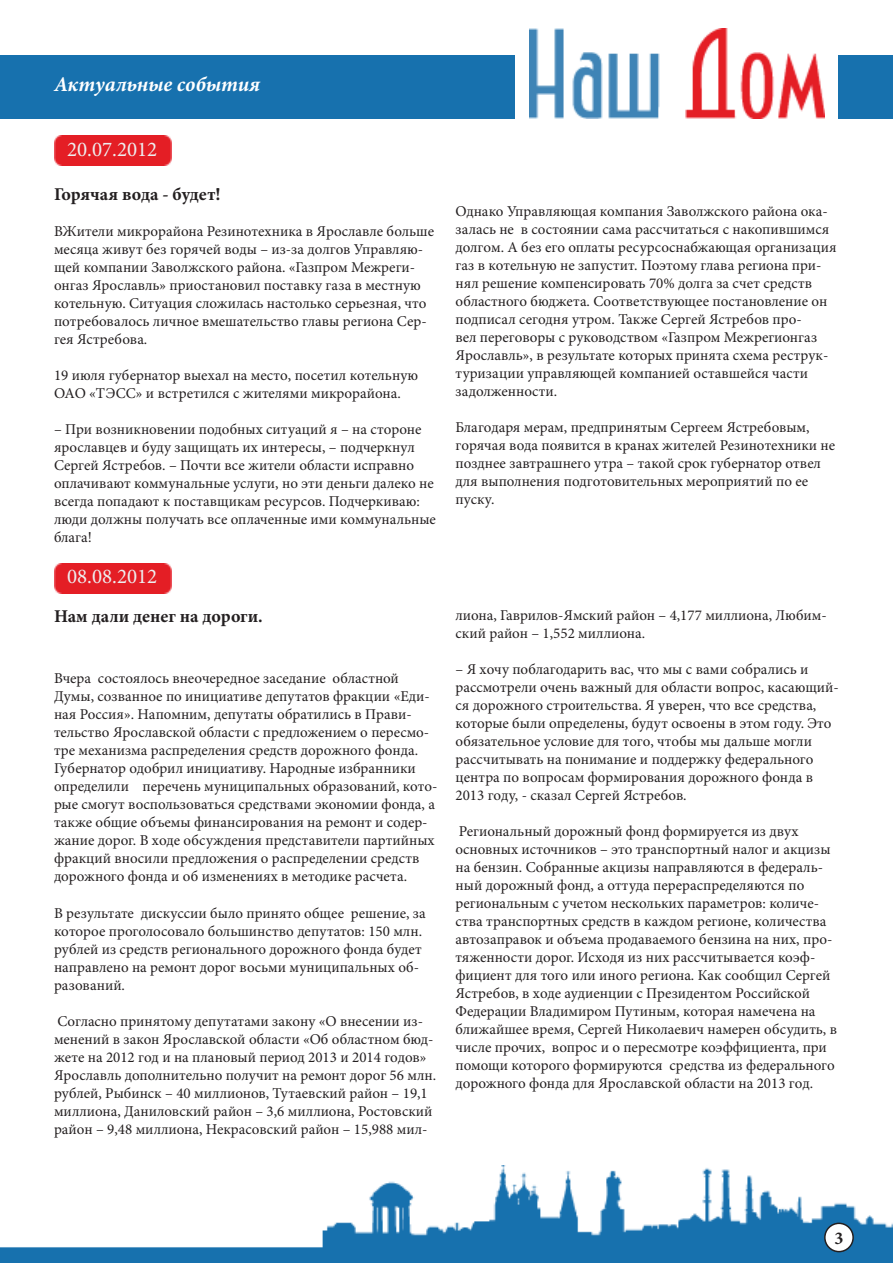
<style>
.page{position:relative;width:893px;height:1263px;background:#fff}
.page>*{position:absolute;margin:0;border:0;box-sizing:border-box;transform-origin:0 0}
.t1{font:21px "Minion Pro";color:#eeeeef}
.t2{font:italic 700 21px "Minion Pro";letter-spacing:-.005em;color:#fff}
.t3{font:700 18px "Minion Pro";color:#231f20}
.t4{font:15px/18px "Minion Pro";color:#231f20}
</style>
<div class="page">
<img style="left:1px;top:1166px;width:892px;height:97px">
<img style="left:0;top:1166px;width:1px;height:97px">
<img style="left:529px;top:28px;width:295px;height:90px">
<div style="left:0;top:55px;width:514px;height:63px;background:#1771ae"></div>
<div style="left:839px;top:55px;width:54px;height:63px;background:#1771ae"></div>
<div style="left:54px;top:136px;width:117px;height:30px;background:#e41e25"></div>
<div style="left:825px;top:1223px;width:28px;height:28px;background:#fff;border-radius:50%"></div>
<div style="left:824px;top:1222px;width:30px;height:30px;border:2px solid #231f20;border-radius:50%"></div>
<div style="left:54px;top:563px;width:117px;height:30px;background:#e41e25"></div>
<h1 class="t2" style="left:54px;top:69px;width:208px">Актуальные события</h1>
<h1 class="t1" style="left:67px;top:135px;width:92px">20.07.2012</h1>
<p class="t3" style="left:54px;top:182px;width:168px">Горячая вода - будет!</p>
<p class="t4" style="left:54px;top:222px;width:382px">ВЖители микрорайона Резинотехника в Ярославле больше месяца живут без горячей воды – из-за долгов Управляю&shy;щей компании Заволжского района. «Газпром Межреги&shy;онгаз Ярославль» приостановил поставку газа в местную котельную. Ситуация сложилась настолько серьезная, что потребовалось личное вмешательство главы региона Сер&shy;гея Ястребова.</p>
<p class="t4" style="left:54px;top:366px;width:366px">19 июля губернатор выехал на место, посетил котельную<br>ОАО «ТЭСС» и встретился с жителями микрорайона.</p>
<p class="t4" style="left:54px;top:420px;width:383px">– При возникновении подобных ситуаций я – на стороне ярославцев и буду защищать их интересы, – подчеркнул Сергей Ястребов. – Почти все жители области исправно оплачивают коммунальные услуги, но эти деньги далеко не всегда попадают к поставщикам ресурсов. Подчеркиваю: люди должны получать все оплаченные ими коммунальные блага!</p>
<h1 class="t1" style="left:67px;top:562px;width:92px">08.08.2012</h1>
<p class="t3" style="left:54px;top:604px;width:210px">Нам дали денег на дороги.</p>
<p class="t4" style="left:54px;top:670px;width:385px">Вчера состоялось внеочередное заседание областной Думы, созванное по инициативе депутатов фракции «Еди&shy;ная Россия». Напомним, депутаты обратились в Прави&shy;тельство Ярославской области с предложением о пересмо&shy;тре механизма распределения средств дорожного фонда.<br>Губернатор одобрил инициативу. Народные избранники определили перечень муниципальных образований, кото&shy;рые смогут воспользоваться средствами экономии фонда, а также общие объемы финансирования на ремонт и содер&shy;жание дорог. В ходе обсуждения представители партийных фракций вносили предложения о распределении средств дорожного фонда и об изменениях в методике расчета.</p>
<p class="t4" style="left:54px;top:904px;width:373px">В результате дискуссии было принято общее решение, за которое проголосовало большинство депутатов: 150 млн. рублей из средств регионального дорожного фонда будет направлено на ремонт дорог восьми муниципальных об&shy;разований.</p>
<p class="t4" style="left:54px;top:1012px;width:384px">Согласно принятому депутатами закону «О внесении из&shy;менений в закон Ярославской области «Об областном бюд&shy;жете на 2012 год и на плановый период 2013 и 2014 годов» Ярославль дополнительно получит на ремонт дорог 56 млн. рублей, Рыбинск – 40 миллионов, Тутаевский район – 19,1 миллиона, Даниловский район – 3,6 миллиона, Ростовский район – 9,48 миллиона, Некрасовский район – 15,988 мил-</p>
<p class="t4" style="left:455px;top:202px;width:382px">Однако Управляющая компания Заволжского района ока&shy;залась не в состоянии сама рассчитаться с накопившимся долгом. А без его оплаты ресурсоснабжающая организация газ в котельную не запустит. Поэтому глава региона при&shy;нял решение компенсировать 70% долга за счет средств областного бюджета. Соответствующее постановление он подписал сегодня утром. Также Сергей Ястребов про-<br>вел переговоры с руководством «Газпром Межрегионгаз Ярославль», в результате которых принята схема реструк&shy;туризации управляющей компанией оставшейся части задолженности.</p>
<p class="t4" style="left:455px;top:418px;width:381px">Благодаря мерам, предпринятым Сергеем Ястребовым, горячая вода появится в кранах жителей Резинотехники не позднее завтрашнего утра – такой срок губернатор отвел для выполнения подготовительных мероприятий по ее пуску.</p>
<p class="t4" style="left:455px;top:606px;width:373px">лиона, Гаврилов-Ямский район – 4,177 миллиона, Любим&shy;ский район – 1,552 миллиона.</p>
<p class="t4" style="left:455px;top:660px;width:385px">– Я хочу поблагодарить вас, что мы с вами собрались и рассмотрели очень важный для области вопрос, касающий&shy;ся дорожного строительства. Я уверен, что все средства, которые были определены, будут освоены в этом году. Это обязательное условие для того, чтобы мы дальше могли рассчитывать на понимание и поддержку федерального центра по вопросам формирования дорожного фонда в 2013 году, - сказал Сергей Ястребов.</p>
<p class="t4" style="left:455px;top:822px;width:383px">Региональный дорожный фонд формируется из двух основных источников – это транспортный налог и акцизы на бензин. Собранные акцизы направляются в федераль&shy;ный дорожный фонд, а оттуда перераспределяются по региональным с учетом нескольких параметров: количе&shy;ства транспортных средств в каждом регионе, количества автозаправок и объема продаваемого бензина на них, про&shy;тяженности дорог. Исходя из них рассчитывается коэф&shy;фициент для того или иного региона. Как сообщил Сергей Ястребов, в ходе аудиенции с Президентом Российской Федерации Владимиром Путиным, которая намечена на ближайшее время, Сергей Николаевич намерен обсудить, в числе прочих, вопрос и о пересмотре коэффициента, при помощи которого формируются средства из федерального дорожного фонда для Ярославской области на 2013 год.</p>
<p class="t3" style="left:834px;top:1225px;width:10px">3</p>
</div>
